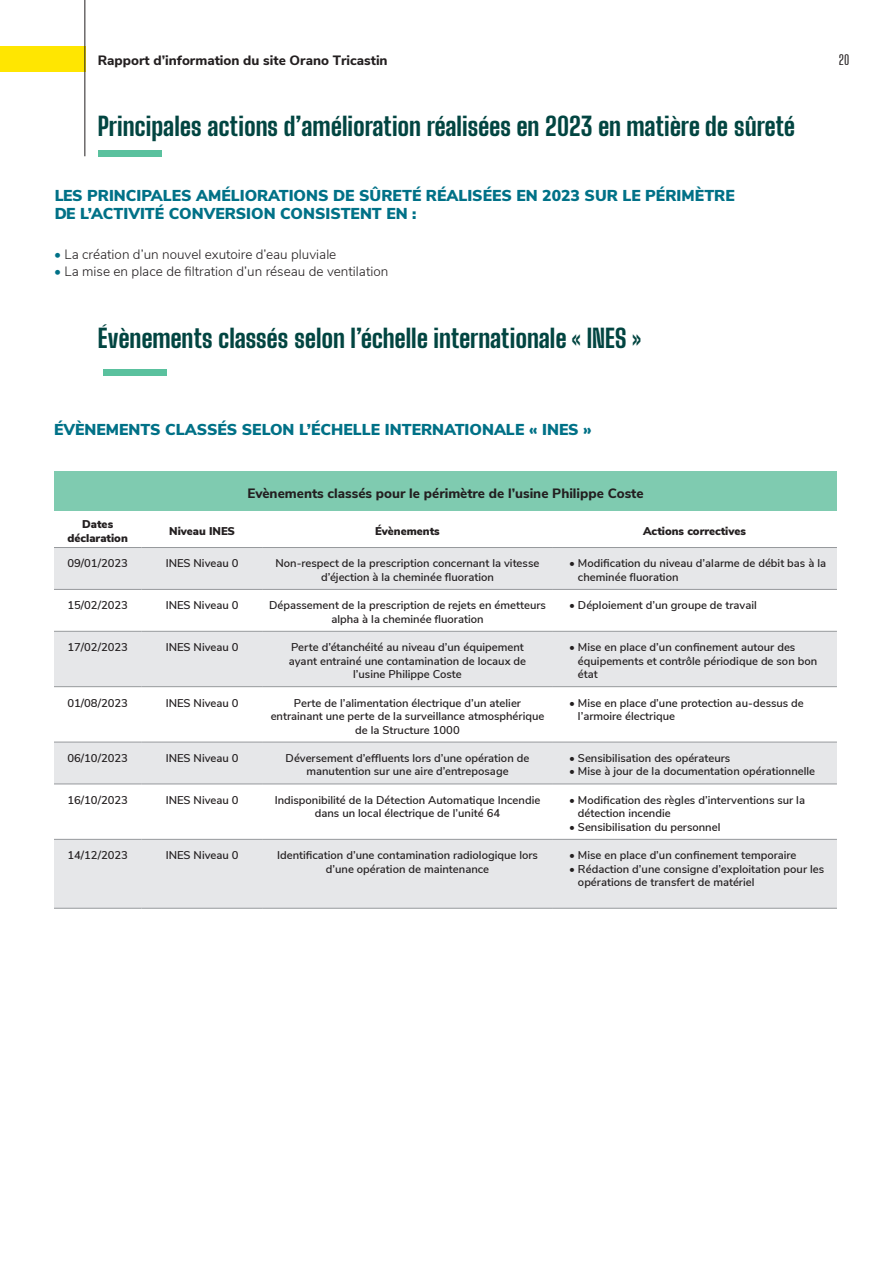
<style>
.page{position:relative;width:893px;height:1263px;background:#fff}
.page>*{position:absolute;margin:0;border:0;box-sizing:border-box;transform-origin:0 0}
.t1{font:800 25.5px "Big Shoulders Display";letter-spacing:-.01em;color:#024541}
.t2{font:900 15.75px/18px "Nunito Sans";color:#007187}
.t3{font:800 13.5px "Nunito Sans";color:#231f20}
.t4{font:300 13.5px "Nunito Sans";color:#231f20}
.t5{font:500 13.5px "Big Shoulders Display";color:#231f20}
.t6{font:600 11.25px/13.5px "Nunito Sans";color:#231f20;text-align:center}
.t7{font:900 11.25px/13.5px "Nunito Sans";color:#231f20;text-align:center}
.s1{color:#007187}
</style>
<div class="page">
<div style="left:0;top:47px;width:85px;height:25px;background:#ffe601"></div>
<hr style="left:85px;top:0;width:1px;height:156px;background:#231f20">
<div style="left:98px;top:150px;width:64px;height:7px;background:#5ac19e"></div>
<div style="left:103px;top:369px;width:64px;height:6px;background:#5ac19e"></div>
<div style="left:54px;top:471px;width:783px;height:40px;background:#7fcbb0"></div>
<svg style="left:54px;top:548px;width:783px;height:360px;fill:#e6e7e9"></svg>
<hr style="left:54px;top:547px;width:87px;height:1px;background:#96999c">
<hr style="left:141px;top:547px;width:122px;height:1px;background:#96999c">
<hr style="left:263px;top:547px;width:289px;height:1px;background:#96999c">
<hr style="left:552px;top:547px;width:285px;height:1px;background:#96999c">
<hr style="left:54px;top:589px;width:87px;height:1px;background:#96999c">
<hr style="left:141px;top:589px;width:122px;height:1px;background:#96999c">
<hr style="left:263px;top:589px;width:289px;height:1px;background:#96999c">
<hr style="left:552px;top:589px;width:285px;height:1px;background:#96999c">
<hr style="left:54px;top:631px;width:87px;height:1px;background:#96999c">
<hr style="left:141px;top:631px;width:122px;height:1px;background:#96999c">
<hr style="left:263px;top:631px;width:289px;height:1px;background:#96999c">
<hr style="left:552px;top:631px;width:285px;height:1px;background:#96999c">
<hr style="left:54px;top:686px;width:87px;height:1px;background:#96999c">
<hr style="left:141px;top:686px;width:122px;height:1px;background:#96999c">
<hr style="left:263px;top:686px;width:289px;height:1px;background:#96999c">
<hr style="left:552px;top:686px;width:285px;height:1px;background:#96999c">
<hr style="left:54px;top:742px;width:87px;height:1px;background:#96999c">
<hr style="left:141px;top:742px;width:122px;height:1px;background:#96999c">
<hr style="left:263px;top:742px;width:289px;height:1px;background:#96999c">
<hr style="left:552px;top:742px;width:285px;height:1px;background:#96999c">
<hr style="left:54px;top:783px;width:87px;height:1px;background:#96999c">
<hr style="left:141px;top:783px;width:122px;height:1px;background:#96999c">
<hr style="left:263px;top:783px;width:289px;height:1px;background:#96999c">
<hr style="left:552px;top:783px;width:285px;height:1px;background:#96999c">
<hr style="left:54px;top:839px;width:87px;height:1px;background:#96999c">
<hr style="left:141px;top:839px;width:122px;height:1px;background:#96999c">
<hr style="left:263px;top:839px;width:289px;height:1px;background:#96999c">
<hr style="left:552px;top:839px;width:285px;height:1px;background:#96999c">
<hr style="left:54px;top:908px;width:87px;height:1px;background:#96999c">
<hr style="left:141px;top:908px;width:122px;height:1px;background:#96999c">
<hr style="left:263px;top:908px;width:289px;height:1px;background:#96999c">
<hr style="left:552px;top:908px;width:285px;height:1px;background:#96999c">
<p class="t3" style="left:98px;top:50px;width:291px">Rapport d’information du site Orano Tricastin</p>
<p class="t5" style="left:839px;top:51px;width:12px">20</p>
<h1 class="t1" style="left:98px;top:108px;width:699px">Principales actions d’amélioration réalisées en 2023 en matière de sûreté</h1>
<h2 class="t2" style="left:54px;top:186px;width:682px">LES PRINCIPALES AMÉLIORATIONS DE SÛRETÉ RÉALISÉES EN 2023 SUR LE PÉRIMÈTRE<br>DE L’ACTIVITÉ CONVERSION CONSISTENT EN :</h2>
<p class="t4" style="left:54px;top:245px;width:284px"><span class="s1">•</span> La création d’un nouvel exutoire d’eau pluviale</p>
<p class="t4" style="left:54px;top:261px;width:336px"><span class="s1">•</span> La mise en place de filtration d’un réseau de ventilation</p>
<h1 class="t1" style="left:98px;top:320px;width:544px">Évènements classés selon l’échelle internationale « INES »</h1>
<h2 class="t2" style="left:54px;top:420px;width:539px">ÉVÈNEMENTS CLASSÉS SELON L’ÉCHELLE INTERNATIONALE « INES »</h2>
<p class="t3" style="left:247px;top:483px;width:398px">Evènements classés pour le périmètre de l’usine Philippe Coste</p>
<p class="t7" style="left:68px;top:517px;width:62px">Dates déclaration</p>
<p class="t7" style="left:169px;top:524px;width:67px">Niveau INES</p>
<p class="t7" style="left:375px;top:524px;width:66px">Évènements</p>
<p class="t7" style="left:643px;top:524px;width:104px">Actions correctives</p>
<p class="t6" style="left:67px;top:556px;width:62px">09/01/2023</p>
<p class="t6" style="left:166px;top:556px;width:74px">INES Niveau 0</p>
<p class="t6" style="left:276px;top:556px;width:265px">Non-respect de la prescription concernant la vitesse d’éjection à la cheminée fluoration</p>
<p class="t6" style="left:578px;top:556px;width:250px;text-align:left;text-indent:-9px">• Modification du niveau d’alarme de débit bas à la cheminée fluoration</p>
<p class="t6" style="left:67px;top:598px;width:62px">15/02/2023</p>
<p class="t6" style="left:166px;top:598px;width:74px">INES Niveau 0</p>
<p class="t6" style="left:269px;top:598px;width:278px">Dépassement de la prescription de rejets en émetteurs alpha à la cheminée fluoration</p>
<p class="t6" style="left:569px;top:598px;width:189px">• Déploiement d’un groupe de travail</p>
<p class="t6" style="left:67px;top:640px;width:62px">17/02/2023</p>
<p class="t6" style="left:166px;top:640px;width:74px">INES Niveau 0</p>
<p class="t6" style="left:289px;top:640px;width:239px">Perte d’étanchéité au niveau d’un équipement ayant entrainé une contamination de locaux de l’usine Philippe Coste</p>
<p class="t6" style="left:578px;top:640px;width:241px;text-align:left;text-indent:-9px">• Mise en place d’un confinement autour des équipements et contrôle périodique de son bon état</p>
<p class="t6" style="left:67px;top:695px;width:62px">01/08/2023</p>
<p class="t6" style="left:166px;top:695px;width:74px">INES Niveau 0</p>
<p class="t6" style="left:271px;top:695px;width:275px">Perte de l’alimentation électrique d’un atelier entrainant une perte de la surveillance atmosphérique de la Structure 1000</p>
<p class="t6" style="left:578px;top:695px;width:227px;text-align:left;text-indent:-9px">• Mise en place d’une protection au-dessus de l’armoire électrique</p>
<p class="t6" style="left:67px;top:751px;width:62px">06/10/2023</p>
<p class="t6" style="left:166px;top:751px;width:74px">INES Niveau 0</p>
<p class="t6" style="left:286px;top:751px;width:245px">Déversement d’effluents lors d’une opération de manutention sur une aire d’entreposage</p>
<p class="t6" style="left:569px;top:751px;width:163px">• Sensibilisation des opérateurs</p>
<p class="t6" style="left:569px;top:764px;width:248px">• Mise à jour de la documentation opérationnelle</p>
<p class="t6" style="left:67px;top:792px;width:62px">16/10/2023</p>
<p class="t6" style="left:166px;top:792px;width:74px">INES Niveau 0</p>
<p class="t6" style="left:275px;top:792px;width:267px">Indisponibilité de la Détection Automatique Incendie dans un local électrique de l’unité 64</p>
<p class="t6" style="left:578px;top:792px;width:229px;text-align:left;text-indent:-9px">• Modification des règles d’interventions sur la détection incendie</p>
<p class="t6" style="left:569px;top:819px;width:153px">• Sensibilisation du personnel</p>
<p class="t6" style="left:67px;top:848px;width:62px">14/12/2023</p>
<p class="t6" style="left:166px;top:848px;width:74px">INES Niveau 0</p>
<p class="t6" style="left:277px;top:848px;width:262px">Identification d’une contamination radiologique lors d’une opération de maintenance</p>
<p class="t6" style="left:569px;top:848px;width:229px">• Mise en place d’un confinement temporaire</p>
<p class="t6" style="left:578px;top:861px;width:248px;text-align:left;text-indent:-9px">• Rédaction d’une consigne d’exploitation pour les opérations de transfert de matériel</p>
</div>
